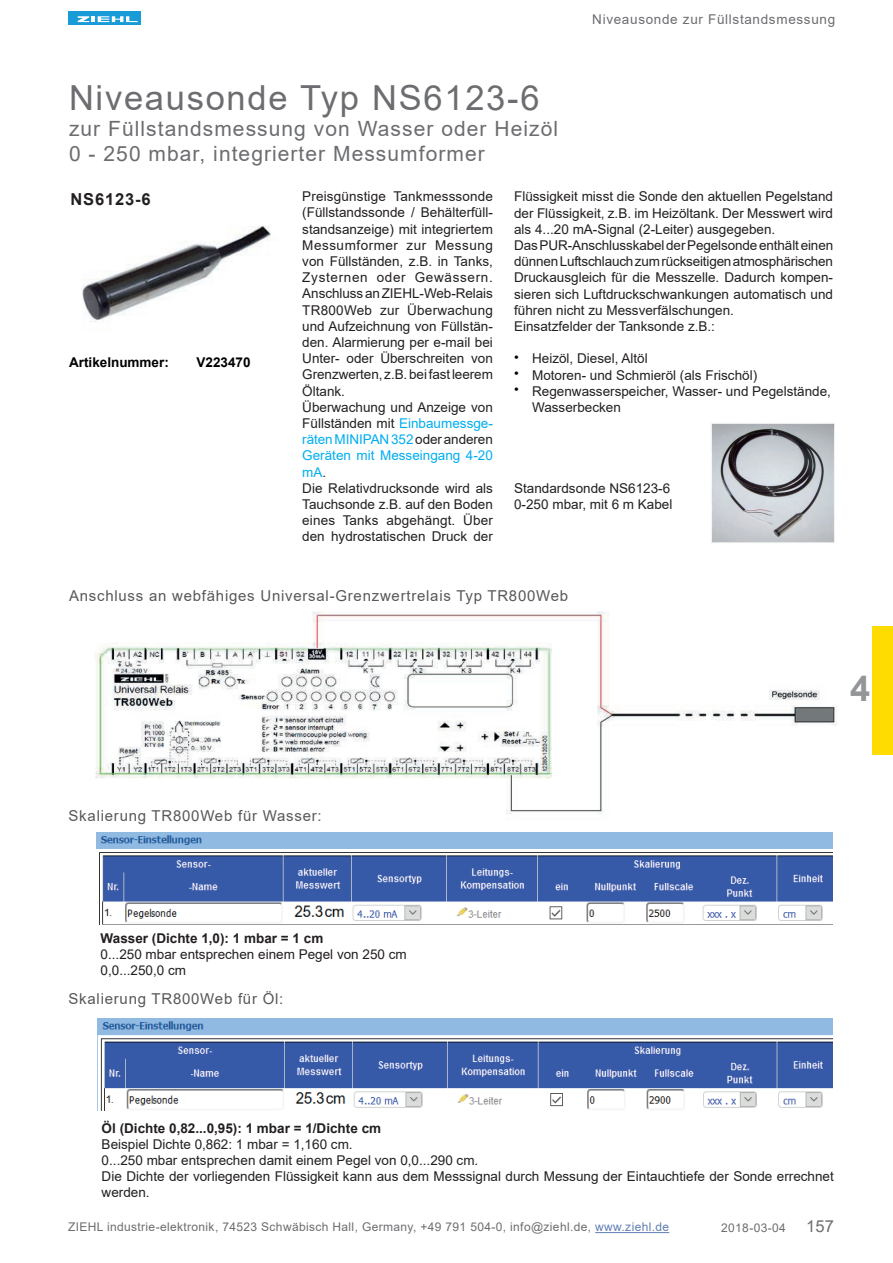
<style>
.page{position:relative;width:893px;height:1263px;background:#fff}
.page>*{position:absolute;margin:0;border:0;box-sizing:border-box;transform-origin:0 0}
.t1{font:700 36px "Arial";color:#939598}
.t2{font:34.5px "Arial";letter-spacing:.05em;color:#6c6d70}
.t3{font:21px/25.2px "Arial";letter-spacing:.05em;color:#6c6d70}
.t4{font:700 16.5px "Arial";letter-spacing:.05em;color:#231f20}
.t5{font:16.5px "Arial";color:#6c6d70}
.t6{font:15px "Arial";letter-spacing:.05em;color:#57585a}
.t7{font:13.5px/16.2px "Arial";color:#231f20}
.t8{font:700 13.5px "Arial";color:#231f20}
.t9{font:13.5px "Arial";letter-spacing:.05em;color:#6c6d70}
.t10{font:700 13.5px "Arial";color:#000}
.t11{font:13.5px/16.2px "Arial";color:#000;text-align:justify}
.t12{font:12px "Arial";letter-spacing:.03em;color:#6c6d70}
.s1{color:#00aeef}
.s2{color:#607eb4}
</style>
<div class="page">
<div style="left:68px;top:11px;width:72px;height:14px;background:#199bd8"></div>
<svg style="left:78px;top:16px;width:60px;height:6px"></svg>
<hr style="left:595px;top:1232px;width:74px;height:1px;background:#607eb4">
<img style="left:95px;top:611px;width:742px;height:204px">
<img style="left:711px;top:423px;width:124px;height:120px">
<img style="left:96px;top:833px;width:737px;height:92px">
<div style="left:179px;top:906px;width:94px;height:14px;background:#fff"></div>
<img style="left:97px;top:1018px;width:736px;height:92px">
<div style="left:180px;top:1093px;width:94px;height:16px;background:#fff"></div>
<img style="left:82px;top:225px;width:189px;height:97px">
<div style="left:872px;top:626px;width:21px;height:128px;background:#ffdc01"></div>
<h2 class="t2" style="left:69px;top:74px;width:472px">Niveausonde Typ NS6123-6</h2>
<h3 class="t3" style="left:69px;top:115px;width:490px">zur Füllstandsmessung von Wasser oder Heizöl<br>0 - 250 mbar, integrierter Messumformer</h3>
<p class="t9" style="left:592px;top:10px;width:244px">Niveausonde zur Füllstandsmessung</p>
<p class="t4" style="left:71px;top:187px;width:82px">NS6123-6</p>
<p class="t10" style="left:69px;top:353px;width:101px">Artikelnummer:</p>
<p class="t10" style="left:197px;top:353px;width:56px">V223470</p>
<p class="t7" style="left:302px;top:188px;width:192px">Preisgünstige Tankmesssonde (Füllstandssonde / Behälterfüll&shy;standsanzeige) mit integriertem<br>Messumformer zur Messung von Füllständen, z.B. in Tanks,<br>Zysternen oder Gewässern.<br>Anschluss an ZIEHL-Web-Relais<br>TR800Web zur Überwachung und Aufzeichnung von Füllstän&shy;den. Alarmierung per e-mail bei<br>Unter- oder Überschreiten von<br>Grenzwerten, z.B. bei fast leerem<br>Öltank.<br>Überwachung und Anzeige von<br>Füllständen mit <span class="s1">Einbaumessge&shy;räten MINIPAN 352</span> oder anderen<br><span class="s1">Geräten mit Messeingang 4-20 mA</span>.<br>Die Relativdrucksonde wird als<br>Tauchsonde z.B. auf den Boden eines Tanks abgehängt. Über den hydrostatischen Druck der</p>
<p class="t7" style="left:514px;top:189px;width:321px">Flüssigkeit misst die Sonde den aktuellen Pegelstand der Flüssigkeit, z.B. im Heizöltank. Der Messwert wird als 4...20 mA-Signal (2-Leiter) ausgegeben.<br>Das PUR-Anschlusskabel der Pegelsonde enthält einen dünnen Luftschlauch zum rückseitigen atmosphärischen Druckausgleich für die Messzelle. Dadurch kompen&shy;sieren sich Luftdruckschwankungen automatisch und führen nicht zu Messverfälschungen.<br>Einsatzfelder der Tanksonde z.B.:</p>
<p class="t7" style="left:532px;top:351px;width:300px">Heizöl, Diesel, Altöl<br>Motoren- und Schmieröl (als Frischöl)<br>Regenwasserspeicher, Wasser- und Pegelstände,<br>Wasserbecken</p>
<p class="t11" style="left:514px;top:349px;width:6px">• • •</p>
<p class="t7" style="left:514px;top:480px;width:160px">Standardsonde NS6123-6<br>0-250 mbar, mit 6 m Kabel</p>
<p class="t6" style="left:69px;top:586px;width:501px">Anschluss an webfähiges Universal-Grenzwertrelais Typ TR800Web</p>
<h1 class="t1" style="left:850px;top:663px;width:22px">4</h1>
<p class="t6" style="left:69px;top:805px;width:255px">Skalierung TR800Web für Wasser:</p>
<p class="t8" style="left:101px;top:928px;width:224px">Wasser (Dichte 1,0): 1 mbar = 1 cm</p>
<p class="t7" style="left:101px;top:946px;width:308px">0...250 mbar entsprechen einem Pegel von 250 cm<br>0,0...250,0 cm</p>
<p class="t6" style="left:69px;top:989px;width:216px">Skalierung TR800Web für Öl:</p>
<p class="t8" style="left:102px;top:1118px;width:281px">Öl (Dichte 0,82...0,95): 1 mbar = 1/Dichte cm</p>
<p class="t7" style="left:102px;top:1136px;width:734px">Beispiel Dichte 0,862: 1 mbar = 1,160 cm.<br>0...250 mbar entsprechen damit einem Pegel von 0,0...290 cm.<br>Die Dichte der vorliegenden Flüssigkeit kann aus dem Messsignal durch Messung der Eintauchtiefe der Sonde errechnet werden.</p>
<p class="t12" style="left:68px;top:1219px;width:603px">ZIEHL industrie-elektronik, 74523 Schwäbisch Hall, Germany, +49 791 504-0, info@ziehl.de, <span class="s2">www.ziehl.de</span></p>
<p class="t5" style="left:806px;top:1215px;width:29px">157</p>
<p class="t12" style="left:721px;top:1220px;width:66px">2018-03-04</p>
</div>
